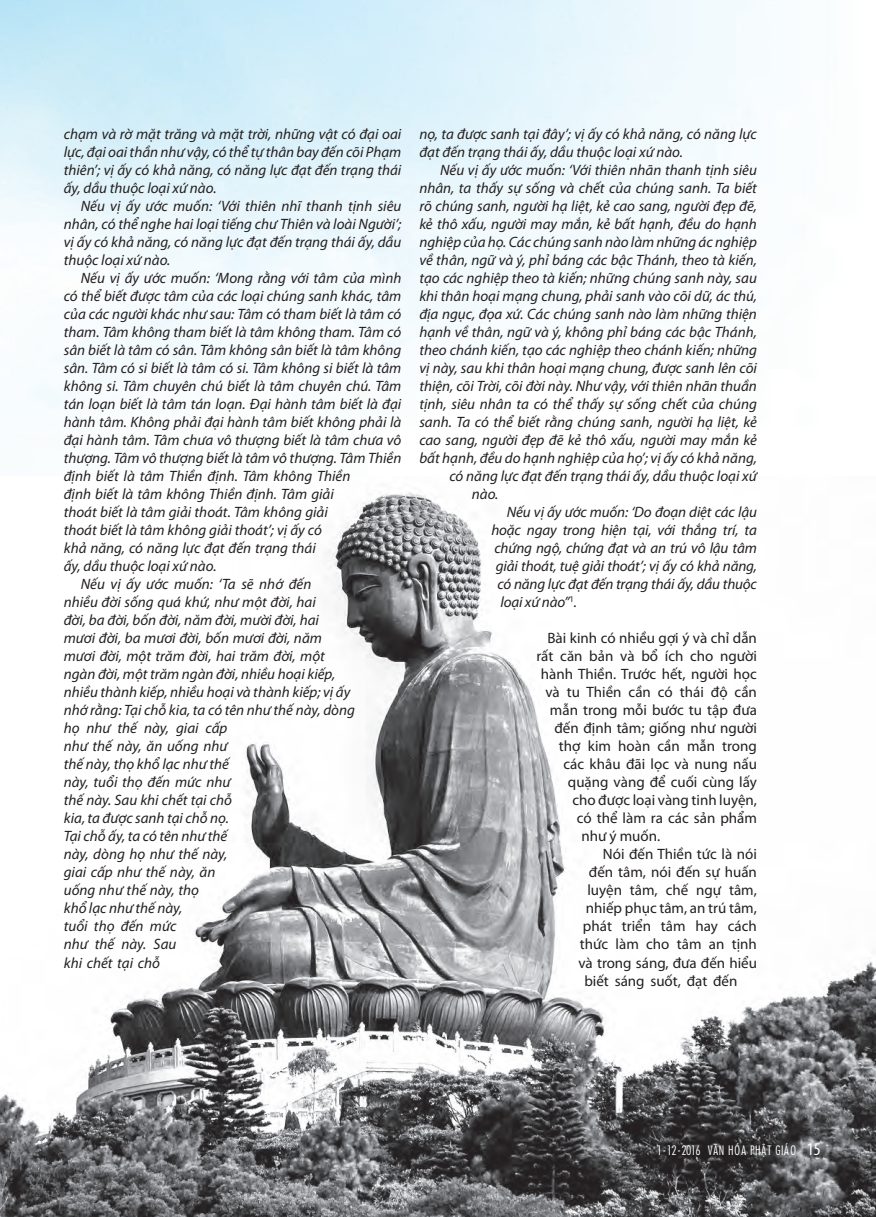
<style>
.page{position:relative;width:876px;height:1217px;background:#fff}
.page>*{position:absolute;margin:0;border:0;box-sizing:border-box;transform-origin:0 0}
.t1{font:italic 15px "Myriad Pro";color:#231f20}
.t2{font:15px "Myriad Pro";color:#231f20}
.t3{font:12.75px "Vn Fujiyama Light Condensed 2";letter-spacing:.05em;color:#fff}
.s1{font-family:"Myriad Pro";font-stretch:condensed;font-size:18px}
</style>
<div class="page">
<img style="left:0;top:483px;width:876px;height:733px">
<p class="t1" style="left:64px;top:128px;width:339px">chạm và rờ mặt trăng và mặt trời, những vật có đại oai</p>
<p class="t1" style="left:64px;top:146px;width:339px">lực, đại oai thần như vậy, có thể tự thân bay đến cõi Phạm</p>
<p class="t1" style="left:64px;top:164px;width:339px">thiên’; vị ấy có khả năng, có năng lực đạt đến trạng thái</p>
<p class="t1" style="left:64px;top:182px;width:154px">ấy, dầu thuộc loại xứ nào.</p>
<p class="t1" style="left:81px;top:200px;width:322px">Nếu vị ấy ước muốn: ‘Với thiên nhĩ thanh tịnh siêu</p>
<p class="t1" style="left:64px;top:218px;width:339px">nhân, có thể nghe hai loại tiếng chư Thiên và loài Người’;</p>
<p class="t1" style="left:64px;top:236px;width:339px">vị ấy có khả năng, có năng lực đạt đến trạng thái ấy, dầu</p>
<p class="t1" style="left:64px;top:254px;width:108px">thuộc loại xứ nào.</p>
<p class="t1" style="left:81px;top:272px;width:322px">Nếu vị ấy ước muốn: ‘Mong rằng với tâm của mình</p>
<p class="t1" style="left:64px;top:290px;width:339px">có thể biết được tâm của các loại chúng sanh khác, tâm</p>
<p class="t1" style="left:64px;top:308px;width:339px">của các người khác như sau: Tâm có tham biết là tâm có</p>
<p class="t1" style="left:64px;top:326px;width:339px">tham. Tâm không tham biết là tâm không tham. Tâm có</p>
<p class="t1" style="left:64px;top:344px;width:339px">sân biết là tâm có sân. Tâm không sân biết là tâm không</p>
<p class="t1" style="left:64px;top:362px;width:339px">sân. Tâm có si biết là tâm có si. Tâm không si biết là tâm</p>
<p class="t1" style="left:64px;top:380px;width:339px">không si. Tâm chuyên chú biết là tâm chuyên chú. Tâm</p>
<p class="t1" style="left:64px;top:398px;width:339px">tán loạn biết là tâm tán loạn. Đại hành tâm biết là đại</p>
<p class="t1" style="left:64px;top:416px;width:339px">hành tâm. Không phải đại hành tâm biết không phải là</p>
<p class="t1" style="left:64px;top:434px;width:339px">đại hành tâm. Tâm chưa vô thượng biết là tâm chưa vô</p>
<p class="t1" style="left:64px;top:452px;width:339px">thượng. Tâm vô thượng biết là tâm vô thượng. Tâm Thiền</p>
<p class="t1" style="left:64px;top:470px;width:288px">định biết là tâm Thiền định. Tâm không Thiền</p>
<p class="t1" style="left:64px;top:488px;width:272px">định biết là tâm không Thiền định. Tâm giải</p>
<p class="t1" style="left:64px;top:506px;width:266px">thoát biết là tâm giải thoát. Tâm không giải</p>
<p class="t1" style="left:64px;top:524px;width:260px">thoát biết là tâm không giải thoát’; vị ấy có</p>
<p class="t1" style="left:64px;top:542px;width:254px">khả năng, có năng lực đạt đến trạng thái</p>
<p class="t1" style="left:64px;top:560px;width:154px">ấy, dầu thuộc loại xứ nào.</p>
<p class="t1" style="left:81px;top:578px;width:232px">Nếu vị ấy ước muốn: ‘Ta sẽ nhớ đến</p>
<p class="t1" style="left:64px;top:596px;width:254px">nhiều đời sống quá khứ, như một đời, hai</p>
<p class="t1" style="left:64px;top:614px;width:257px">đời, ba đời, bốn đời, năm đời, mười đời, hai</p>
<p class="t1" style="left:64px;top:632px;width:260px">mươi đời, ba mươi đời, bốn mươi đời, năm</p>
<p class="t1" style="left:64px;top:650px;width:263px">mươi đời, một trăm đời, hai trăm đời, một</p>
<p class="t1" style="left:64px;top:668px;width:273px">ngàn đời, một trăm ngàn đời, nhiều hoại kiếp,</p>
<p class="t1" style="left:64px;top:686px;width:288px">nhiều thành kiếp, nhiều hoại và thành kiếp; vị ấy</p>
<p class="t1" style="left:64px;top:704px;width:293px">nhớ rằng: Tại chỗ kia, ta có tên như thế này, dòng</p>
<p class="t1" style="left:64px;top:722px;width:165px">họ như thế này, giai cấp</p>
<p class="t1" style="left:64px;top:740px;width:165px">như thế này, ăn uống như</p>
<p class="t1" style="left:64px;top:758px;width:167px">thế này, thọ khổ lạc như thế</p>
<p class="t1" style="left:64px;top:776px;width:168px">này, tuổi thọ đến mức như</p>
<p class="t1" style="left:64px;top:794px;width:170px">thế này. Sau khi chết tại chỗ</p>
<p class="t1" style="left:64px;top:812px;width:167px">kia, ta được sanh tại chỗ nọ.</p>
<p class="t1" style="left:64px;top:830px;width:165px">Tại chỗ ấy, ta có tên như thế</p>
<p class="t1" style="left:64px;top:848px;width:165px">này, dòng họ như thế này,</p>
<p class="t1" style="left:64px;top:866px;width:153px">giai cấp như thế này, ăn</p>
<p class="t1" style="left:64px;top:884px;width:137px">uống như thế này, thọ</p>
<p class="t1" style="left:64px;top:902px;width:120px">khổ lạc như thế này,</p>
<p class="t1" style="left:64px;top:920px;width:114px">tuổi thọ đến mức</p>
<p class="t1" style="left:64px;top:938px;width:114px">như thế này. Sau</p>
<p class="t1" style="left:64px;top:956px;width:98px">khi chết tại chỗ</p>
<p class="t1" style="left:419px;top:128px;width:339px">nọ, ta được sanh tại đây’; vị ấy có khả năng, có năng lực</p>
<p class="t1" style="left:419px;top:146px;width:265px">đạt đến trạng thái ấy, dầu thuộc loại xứ nào.</p>
<p class="t1" style="left:440px;top:164px;width:318px">Nếu vị ấy ước muốn: ‘Với thiên nhãn thanh tịnh siêu</p>
<p class="t1" style="left:419px;top:182px;width:339px">nhân, ta thấy sự sống và chết của chúng sanh. Ta biết</p>
<p class="t1" style="left:419px;top:200px;width:339px">rõ chúng sanh, người hạ liệt, kẻ cao sang, người đẹp đẽ,</p>
<p class="t1" style="left:419px;top:218px;width:339px">kẻ thô xấu, người may mắn, kẻ bất hạnh, đều do hạnh</p>
<p class="t1" style="left:419px;top:236px;width:339px">nghiệp của họ. Các chúng sanh nào làm những ác nghiệp</p>
<p class="t1" style="left:419px;top:254px;width:339px">về thân, ngữ và ý, phỉ báng các bậc Thánh, theo tà kiến,</p>
<p class="t1" style="left:419px;top:272px;width:339px">tạo các nghiệp theo tà kiến; những chúng sanh này, sau</p>
<p class="t1" style="left:419px;top:290px;width:339px">khi thân hoại mạng chung, phải sanh vào cõi dữ, ác thú,</p>
<p class="t1" style="left:419px;top:308px;width:339px">địa ngục, đọa xứ. Các chúng sanh nào làm những thiện</p>
<p class="t1" style="left:419px;top:326px;width:339px">hạnh về thân, ngữ và ý, không phỉ báng các bậc Thánh,</p>
<p class="t1" style="left:419px;top:344px;width:339px">theo chánh kiến, tạo các nghiệp theo chánh kiến; những</p>
<p class="t1" style="left:419px;top:362px;width:339px">vị này, sau khi thân hoại mạng chung, được sanh lên cõi</p>
<p class="t1" style="left:419px;top:380px;width:339px">thiện, cõi Trời, cõi đời này. Như vậy, với thiên nhãn thuần</p>
<p class="t1" style="left:419px;top:398px;width:339px">tịnh, siêu nhân ta có thể thấy sự sống chết của chúng</p>
<p class="t1" style="left:419px;top:416px;width:339px">sanh. Ta có thể biết rằng chúng sanh, người hạ liệt, kẻ</p>
<p class="t1" style="left:419px;top:434px;width:339px">cao sang, người đẹp đẽ kẻ thô xấu, người may mắn kẻ</p>
<p class="t1" style="left:419px;top:452px;width:339px">bất hạnh, đều do hạnh nghiệp của họ’; vị ấy có khả năng,</p>
<p class="t1" style="left:449px;top:470px;width:309px">có năng lực đạt đến trạng thái ấy, dầu thuộc loại xứ</p>
<p class="t1" style="left:472px;top:488px;width:28px">nào.</p>
<p class="t1" style="left:507px;top:506px;width:251px">Nếu vị ấy ước muốn: ‘Do đoạn diệt các lậu</p>
<p class="t1" style="left:491px;top:524px;width:267px">hoặc ngay trong hiện tại, với thắng trí, ta</p>
<p class="t1" style="left:494px;top:542px;width:264px">chứng ngộ, chứng đạt và an trú vô lậu tâm</p>
<p class="t1" style="left:496px;top:560px;width:262px">giải thoát, tuệ giải thoát’; vị ấy có khả năng,</p>
<p class="t1" style="left:497px;top:578px;width:261px">có năng lực đạt đến trạng thái ấy, dầu thuộc</p>
<p class="t1" style="left:500px;top:596px;width:78px">loại xứ nào”<sup>1</sup>.</p>
<p class="t2" style="left:547px;top:632px;width:211px">Bài kinh có nhiều gợi ý và chỉ dẫn</p>
<p class="t2" style="left:536px;top:650px;width:222px">rất căn bản và bổ ích cho người</p>
<p class="t2" style="left:541px;top:668px;width:217px">hành Thiền. Trước hết, người học</p>
<p class="t2" style="left:545px;top:686px;width:213px">và tu Thiền cần có thái độ cần</p>
<p class="t2" style="left:550px;top:704px;width:208px">mẫn trong mỗi bước tu tập đưa</p>
<p class="t2" style="left:554px;top:722px;width:204px">đến định tâm; giống như người</p>
<p class="t2" style="left:559px;top:740px;width:199px">thợ kim hoàn cần mẫn trong</p>
<p class="t2" style="left:563px;top:758px;width:195px">các khâu đãi lọc và nung nấu</p>
<p class="t2" style="left:568px;top:776px;width:190px">quặng vàng để cuối cùng lấy</p>
<p class="t2" style="left:572px;top:794px;width:186px">cho được loại vàng tinh luyện,</p>
<p class="t2" style="left:577px;top:812px;width:181px">có thể làm ra các sản phẩm</p>
<p class="t2" style="left:581px;top:830px;width:80px">như ý muốn.</p>
<p class="t2" style="left:603px;top:848px;width:155px">Nói đến Thiền tức là nói</p>
<p class="t2" style="left:589px;top:866px;width:169px">đến tâm, nói đến sự huấn</p>
<p class="t2" style="left:587px;top:884px;width:171px">luyện tâm, chế ngự tâm,</p>
<p class="t2" style="left:586px;top:902px;width:172px">nhiếp phục tâm, an trú tâm,</p>
<p class="t2" style="left:583px;top:920px;width:175px">phát triển tâm hay cách</p>
<p class="t2" style="left:580px;top:938px;width:178px">thức làm cho tâm an tịnh</p>
<p class="t2" style="left:578px;top:956px;width:180px">và trong sáng, đưa đến hiểu</p>
<p class="t2" style="left:584px;top:974px;width:155px">biết sáng suốt, đạt đến</p>
<p class="t3" style="left:657px;top:1144px;width:165px">1 - 12 - 2016 VÙN HOÁA PHÊÅT GIAÁO <span class="s1">15</span></p>
</div>
